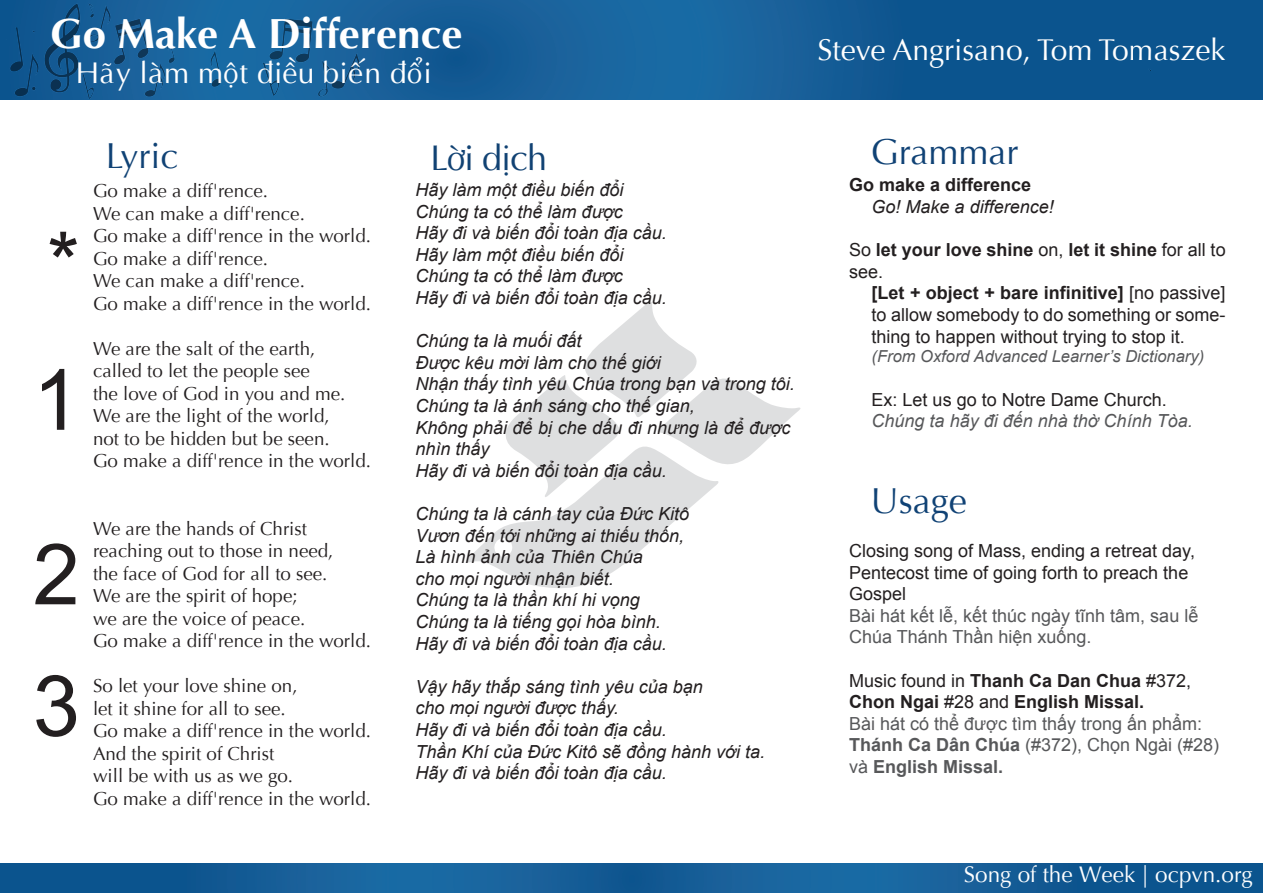
<style>
.page{position:relative;width:1263px;height:893px;background:#fff}
.page>*{position:absolute;margin:0;border:0;box-sizing:border-box;transform-origin:0 0}
.t1{font:84.6px/136.4px "Arial";color:#231f20}
.t2{font:700 42px "Optima";color:#fff}
.t3{font:36px "Optima";color:#104275}
.t4{font:36px "VNI Aptima";letter-spacing:-.035em;color:#114273}
.t5{font:30px "Optima";color:#fff}
.t6{font:30px "VNI Aptima";color:#fff}
.t7{font:22.5px "Optima";color:#fff}
.t8{font:18.75px/22.5px "Optima";color:#231f20}
.t9{font:italic 18px/21.6px "Arial";color:#231f20}
.t10{font:18px/21.6px "Arial";color:#231f20;text-align:justify}
.t11{font:18px/21.6px "Arial";color:#57585a}
.t12{font:700 18px/21.6px "Arial";color:#231f20}
.t13{font:italic 18px "Arial";color:#57585a}
.t14{font:italic 16.5px "Arial";color:#57585a}
.s1{font-weight:400}
.s2{font-weight:700}
.s3{color:#231f20}
.s4{font-weight:700;color:#231f20}
</style>
<div class="page">
<svg style="left:466px;top:302px;width:334px;height:286px"></svg>
<div style="left:0;top:0;width:1263px;height:99px;background:linear-gradient(to bottom,#145d97,#135c96)"></div>
<div style="left:0;top:863px;width:1263px;height:30px;background:linear-gradient(to right,#135d97,#135d97)"></div>
<img style="left:0;top:0;width:373px;height:100px">
<div style="left:1133px;top:0;width:130px;height:100px;background:#0b548e"></div>
<h2 class="t2" style="left:50px;top:9px;width:414px">Go Make A Difference</h2>
<h3 class="t6" style="left:76px;top:50px;width:358px">Haõy laøm moät ñieàu bieán ñoåi</h3>
<h3 class="t5" style="left:817px;top:32px;width:410px">Steve Angrisano, Tom Tomaszek</h3>
<h3 class="t3" style="left:106px;top:135px;width:74px">Lyric</h3>
<h3 class="t3" style="left:871px;top:130px;width:149px">Grammar</h3>
<h3 class="t4" style="left:431px;top:130px;width:118px">Lôøi dòch</h3>
<p class="t12" style="left:849px;top:175px;width:184px">Go make a difference</p>
<p class="t9" style="left:871px;top:196px;width:184px">Go! Make a difference!</p>
<p class="t12" style="left:849px;top:240px;width:378px"><span class="s1">So</span> let your love shine <span class="s1">on,</span> let it shine <span class="s1">for all to see.</span></p>
<p class="t10" style="left:871px;top:282px;width:355px"><span class="s2">[Let + object + bare infinitive]</span> [no passive] to allow somebody to do something or some&shy;thing to happen without trying to stop it.</p>
<p class="t14" style="left:872px;top:346px;width:334px">(From Oxford Advanced Learner’s Dictionary)</p>
<p class="t10" style="left:872px;top:389px;width:297px">Ex: Let us go to Notre Dame Church.</p>
<p class="t13" style="left:872px;top:409px;width:323px">Chúng ta hãy đi đến nhà thờ Chính Tòa.</p>
<p class="t9" style="left:416px;top:179px;width:253px">Hãy làm một điều biến đổi<br>Chúng ta có thể làm được<br>Hãy đi và biến đổi toàn địa cầu.<br>Hãy làm một điều biến đổi<br>Chúng ta có thể làm được<br>Hãy đi và biến đổi toàn địa cầu.</p>
<p class="t9" style="left:416px;top:330px;width:381px">Chúng ta là muối đất<br>Được kêu mời làm cho thế giới<br>Nhận thấy tình yêu Chúa trong bạn và trong tôi.<br>Chúng ta là ánh sáng cho thế gian,<br>Không phải để bị che dấu đi nhưng là để được nhìn thấy<br>Hãy đi và biến đổi toàn địa cầu.</p>
<p class="t9" style="left:416px;top:503px;width:275px">Chúng ta là cánh tay của Đức Kitô<br>Vươn đến tới những ai thiếu thốn,<br>Là hình ảnh của Thiên Chúa<br>cho mọi người nhận biết.<br>Chúng ta là thần khí hi vọng<br>Chúng ta là tiếng gọi hòa bình.<br>Hãy đi và biến đổi toàn địa cầu.</p>
<p class="t9" style="left:416px;top:676px;width:351px">Vậy hãy thắp sáng tình yêu của bạn<br>cho mọi người được thấy.<br>Hãy đi và biến đổi toàn địa cầu.<br>Thần Khí của Đức Kitô sẽ đồng hành với ta.<br>Hãy đi và biến đổi toàn địa cầu.</p>
<p class="t8" style="left:93px;top:180px;width:280px">Go make a diff'rence.<br>We can make a diff'rence.<br>Go make a diff'rence in the world.<br>Go make a diff'rence.<br>We can make a diff'rence.<br>Go make a diff'rence in the world.</p>
<p class="t8" style="left:93px;top:337px;width:280px">We are the salt of the earth,<br>called to let the people see<br>the love of God in you and me.<br>We are the light of the world,<br>not to be hidden but be seen.<br>Go make a diff'rence in the world.</p>
<h1 class="t1" style="left:33px;top:196px;width:49px">*<br>1</h1>
<h3 class="t3" style="left:871px;top:479px;width:98px">Usage</h3>
<p class="t8" style="left:93px;top:517px;width:280px">We are the hands of Christ reaching out to those in need,<br>the face of God for all to see.<br>We are the spirit of hope;<br>we are the voice of peace.<br>Go make a diff'rence in the world.</p>
<p class="t8" style="left:93px;top:675px;width:280px">So let your love shine on,<br>let it shine for all to see.<br>Go make a diff'rence in the world.<br>And the spirit of Christ<br>will be with us as we go.<br>Go make a diff'rence in the world.</p>
<h1 class="t1" style="left:33px;top:510px;width:49px;line-height:131.6px">2<br>3</h1>
<p class="t10" style="left:849px;top:540px;width:347px;text-align:left">Closing song of Mass, ending a retreat day,<br>Pentecost time of going forth to preach the<br>Gospel</p>
<p class="t11" style="left:849px;top:605px;width:351px">Bài hát kết lễ, kết thúc ngày tĩnh tâm, sau lễ<br>Chúa Thánh Thần hiện xuống.</p>
<p class="t11" style="left:849px;top:670px;width:372px"><span class="s3">Music found in</span> <span class="s4">Thanh Ca Dan Chua</span> <span class="s3">#372, </span><span class="s4">Chon Ngai</span> <span class="s3">#28 and</span> <span class="s4">English Missal.<br></span>Bài hát có thể được tìm thấy trong ấn phẩm:<br><span class="s2">Thánh Ca Dân Chúa</span> (#372), Chọn Ngài (#28) và <span class="s2">English Missal.</span></p>
<p class="t7" style="left:964px;top:862px;width:290px">Song of the Week | ocpvn.org</p>
</div>
